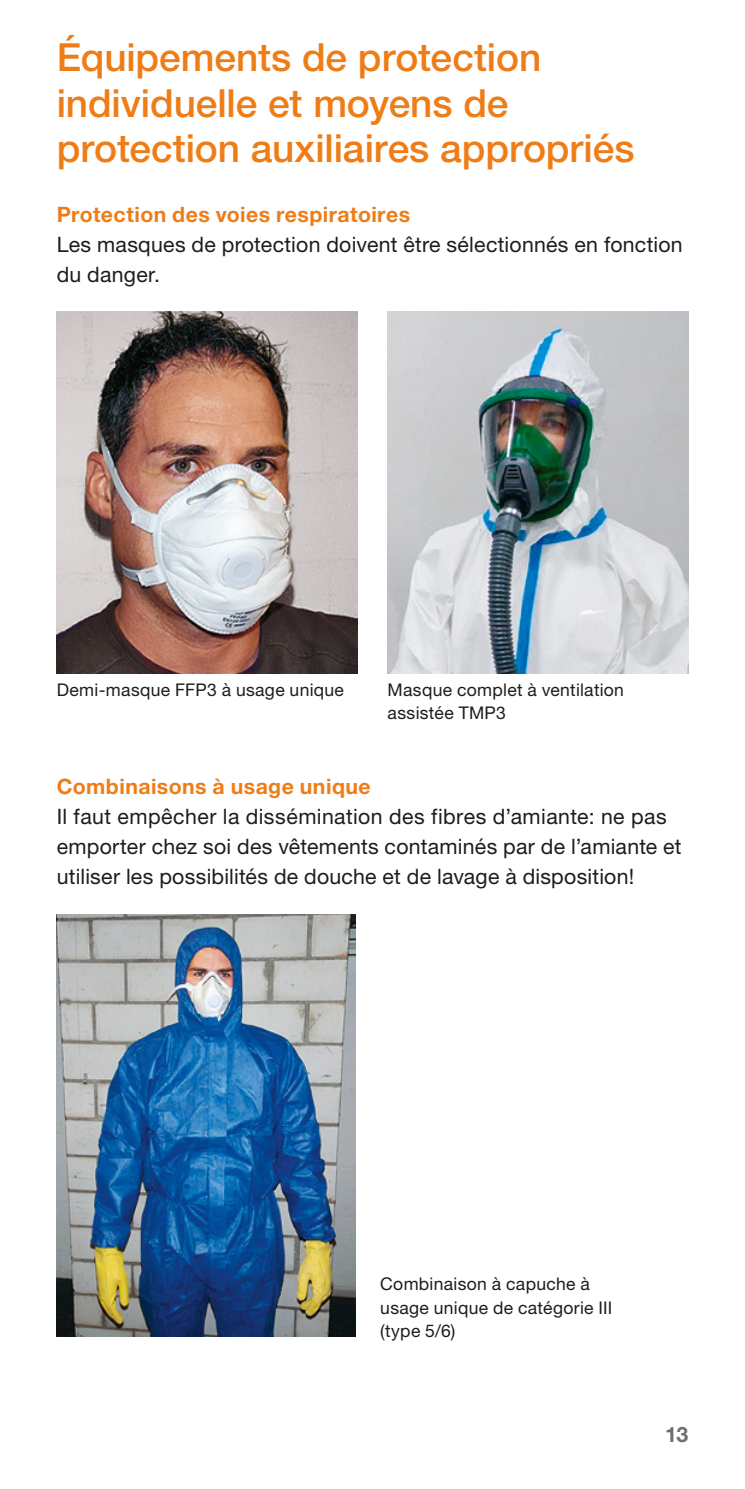
<style>
.page{position:relative;width:745px;height:1489px;background:#fff}
.page>*{position:absolute;margin:0;border:0;box-sizing:border-box;transform-origin:0 0}
.t1{font:500 38.75px/45.8px "Helvetica Neue LT Std";color:#ef7d17}
.t2{font:21.25px/30px "Helvetica Neue LT Std";letter-spacing:.01em;color:#1d1d1b}
.t3{font:700 21.25px "Helvetica Neue LT Std";letter-spacing:.02em;color:#ef7d17}
.t4{font:700 21.25px "Helvetica Neue LT Std";color:#706f6f}
.t5{font:17.5px/23px "Helvetica Neue LT Std";letter-spacing:.02em;color:#1d1d1b}
</style>
<div class="page">
<img style="left:387px;top:312px;width:300px;height:361px">
<img style="left:57px;top:312px;width:300px;height:361px">
<img style="left:57px;top:914px;width:298px;height:422px">
<h1 class="t1" style="left:57px;top:34px;width:579px">Équipements de protection individuelle et moyens de protection auxiliaires appropriés</h1>
<p class="t3" style="left:57px;top:201px;width:354px">Protection des voies respiratoires</p>
<p class="t2" style="left:57px;top:229px;width:627px">Les masques de protection doivent être sélectionnés en fonction du danger.</p>
<p class="t5" style="left:57px;top:678px;width:288px">Demi-masque FFP3 à usage unique</p>
<p class="t5" style="left:387px;top:678px;width:238px">Masque complet à ventilation assistée TMP3</p>
<p class="t3" style="left:57px;top:773px;width:315px">Combinaisons à usage unique</p>
<p class="t2" style="left:57px;top:801px;width:626px">Il faut empêcher la dissémination des fibres d’amiante: ne pas emporter chez soi des vêtements contaminés par de l’amiante et utiliser les possibilités de douche et de lavage à disposition!</p>
<p class="t5" style="left:380px;top:1272px;width:233px">Combinaison à capuche à usage unique de catégorie III (type 5/6)</p>
<p class="t4" style="left:664px;top:1421px;width:25px">13</p>
</div>
